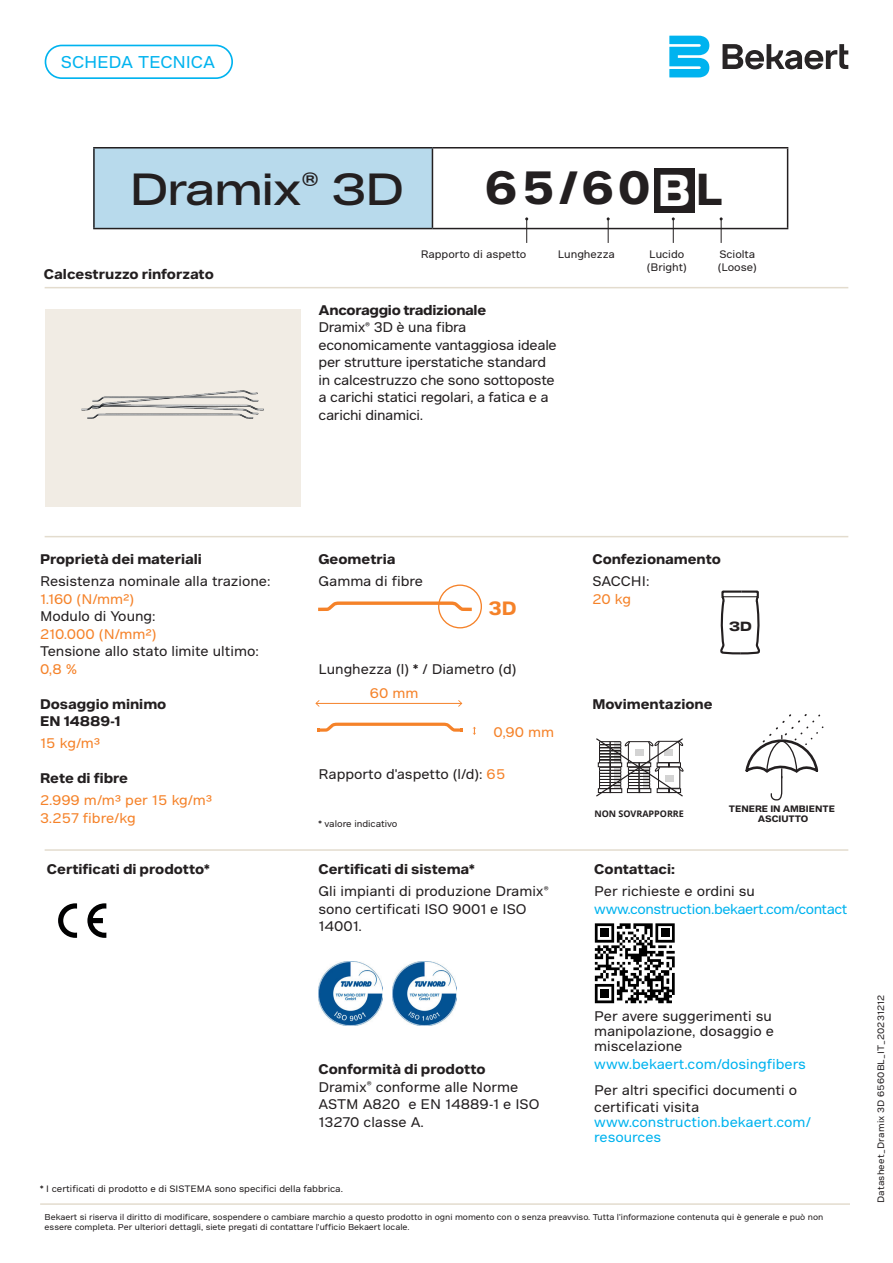
<style>
.page{position:relative;width:893px;height:1263px;background:#fff}
.page>*{position:absolute;margin:0;border:0;box-sizing:border-box;transform-origin:0 0}
.t1{font:700 45px "Bekaert Text";color:#231f20}
.MA_Productname{font:43.5px "Bekaert Headline";color:#231f20}
.t2{font:700 18.6px "Bekaert Text";color:#f58229}
.MA_Benefit{font:16.5px "Bekaert Text";letter-spacing:-.01em;color:#00b3ef}
.MA_Body{font:13.5px/17.5px "Bekaert Text";color:#231f20}
.MA_Body-2{font:700 13.5px/17.5px "Bekaert Text";color:#231f20}
.MA_Body-3{font:13.5px/17.5px "Bekaert Text";letter-spacing:-.02em;color:#231f20}
.MA_Body-4{font:13.5px/15px "Bekaert Text";color:#00b3ef}
.MA_Body-5{font:13.5px "Bekaert Text";color:#f58229}
.MA_Body-6{font:13.5px "Bekaert Text";letter-spacing:-.03em;color:#00b3ef}
.t3{font:700 12.9px "Bekaert Headline";color:#231f20}
.MA_Body-7{font:10.5px "Bekaert Text";color:#231f20}
.MA_Legal_text{font:9px "Bekaert Text";color:#231f20}
.MA_Legal_text-2{font:9px "Bekaert Text";letter-spacing:.02em;color:#231f20}
.t4{font:700 9px/10.8px "Bekaert Text";color:#231f20;text-align:center}
.t5{font:700 9px "Noto Sans";color:#231f20}
.MA_Legal_text-3{font:8.25px/10.5px "Bekaert Text";color:#231f20}
.s1{font-size:43.2px;color:#fff}
.s2{font-size:43.2px}
.s3{font-weight:700}
.s4{color:#f58229}
</style>
<div class="page">
<div style="left:93px;top:147px;width:339px;height:82px;background:#b8daec"></div>
<hr style="left:93px;top:147px;width:339px;height:1px;background:#231f20">
<hr style="left:93px;top:148px;width:2px;height:80px;background:#231f20">
<hr style="left:432px;top:147px;width:356px;height:1px;background:#231f20">
<hr style="left:432px;top:148px;width:1px;height:80px;background:#231f20">
<hr style="left:787px;top:148px;width:1px;height:80px;background:#231f20">
<hr style="left:93px;top:228px;width:339px;height:1px;background:#231f20">
<hr style="left:432px;top:228px;width:356px;height:1px;background:#231f20">
<svg style="left:525px;top:217px;width:3px;height:26px"></svg>
<svg style="left:607px;top:217px;width:3px;height:26px"></svg>
<svg style="left:672px;top:217px;width:3px;height:26px"></svg>
<svg style="left:720px;top:217px;width:3px;height:26px"></svg>
<hr style="left:45px;top:287px;width:803px;height:1px;background:#e3dcce">
<hr style="left:45px;top:536px;width:803px;height:1px;background:#e3dcce">
<hr style="left:45px;top:849px;width:803px;height:2px;background:#e3dcce">
<hr style="left:40px;top:1203px;width:810px;height:2px;background:#e3dcce">
<hr style="left:316px;top:703px;width:145px;height:1px;background:#f58229">
<svg style="left:315px;top:700px;width:5px;height:7px"></svg>
<svg style="left:458px;top:700px;width:4px;height:7px"></svg>
<svg style="left:473px;top:727px;width:3px;height:8px"></svg>
<svg style="left:317px;top:723px;width:146px;height:9px"></svg>
<img style="left:392px;top:961px;width:64px;height:65px">
<img style="left:319px;top:961px;width:64px;height:65px">
<div style="left:45px;top:309px;width:256px;height:197px;background:#f1ece4"></div>
<div style="left:655px;top:168px;width:40px;height:44px;background:#231f20"></div>
<svg style="left:720px;top:590px;width:40px;height:65px"></svg>
<hr style="left:723px;top:596px;width:34px;height:1px;background:#231f20">
<div style="left:45px;top:45px;width:188px;height:34px;border:2px solid #00b3ef;border-radius:16px"></div>
<svg style="left:58px;top:903px;width:19px;height:35px"></svg>
<svg style="left:87px;top:903px;width:19px;height:35px"></svg>
<svg style="left:318px;top:601px;width:154px;height:10px"></svg>
<div style="left:438px;top:584px;width:44px;height:44px;border:1px solid #f58229;border-radius:50%"></div>
<svg style="left:745px;top:714px;width:78px;height:86px"></svg>
<svg style="left:596px;top:738px;width:88px;height:59px"></svg>
<svg style="left:595px;top:923px;width:80px;height:80px"></svg>
<div style="left:600px;top:989px;width:9px;height:9px;background:#000"></div>
<svg style="left:723px;top:44px;width:125px;height:25px"></svg>
<svg style="left:669px;top:36px;width:40px;height:41px;background:#32c2f2"></svg>
<p class="MA_Benefit" style="left:61px;top:52px;width:156px">SCHEDA TECNICA</p>
<p class="MA_Productname" style="left:130px;top:163px;width:276px">Dramix<sup>®</sup> 3D</p>
<p class="MA_Body-2" style="left:44px;top:266px;width:171px">Calcestruzzo rinforzato</p>
<p class="t1" style="left:485px;top:159px;width:239px">65/60<span class="s1">B</span><span class="s2">L</span></p>
<p class="MA_Body-7" style="left:421px;top:248px;width:107px">Rapporto di aspetto</p>
<p class="MA_Body-7" style="left:558px;top:248px;width:59px">Lunghezza</p>
<p class="MA_Body-7" style="left:649px;top:248px;width:37px">Lucido</p>
<p class="MA_Body-7" style="left:647px;top:260px;width:41px">(Bright)</p>
<p class="MA_Body-7" style="left:719px;top:248px;width:37px">Sciolta</p>
<p class="MA_Body-7" style="left:718px;top:260px;width:40px">(Loose)</p>
<p class="MA_Body-3" style="left:319px;top:301px;width:240px"><span class="s3">Ancoraggio tradizionale<br></span>Dramix<sup>®</sup> 3D è una fibra economicamente vantaggiosa ideale per strutture iperstatiche standard in calcestruzzo che sono sottoposte a carichi statici regolari, a fatica e a carichi dinamici.</p>
<p class="MA_Body-2" style="left:40px;top:551px;width:163px">Proprietà dei materiali</p>
<p class="MA_Body" style="left:40px;top:572px;width:232px">Resistenza nominale alla trazione:<br><span class="s4">1.160 (N/mm²)</span></p>
<p class="MA_Body" style="left:40px;top:607px;width:118px">Modulo di Young:<br><span class="s4">210.000 (N/mm²)</span></p>
<p class="MA_Body" style="left:40px;top:642px;width:220px">Tensione allo stato limite ultimo:<br><span class="s4">0,8 %</span></p>
<p class="MA_Body-2" style="left:40px;top:695px;width:128px">Dosaggio minimo<br>EN 14889-1</p>
<p class="MA_Body-5" style="left:40px;top:735px;width:62px">15 kg/m³</p>
<p class="MA_Body-2" style="left:40px;top:770px;width:90px">Rete di fibre</p>
<p class="MA_Body-5" style="left:40px;top:792px;width:174px">2.999 m/m³ per 15 kg/m³</p>
<p class="MA_Body-5" style="left:40px;top:809px;width:97px">3.257 fibre/kg</p>
<p class="MA_Body-2" style="left:47px;top:861px;width:164px">Certificati di prodotto*</p>
<p class="MA_Body-2" style="left:319px;top:551px;width:79px">Geometria</p>
<p class="MA_Body" style="left:319px;top:572px;width:106px">Gamma di fibre</p>
<p class="t2" style="left:488px;top:596px;width:30px">3D</p>
<p class="MA_Body" style="left:319px;top:660px;width:199px">Lunghezza (l) * / Diametro (d)</p>
<p class="MA_Body-5" style="left:370px;top:685px;width:50px">60 mm</p>
<p class="MA_Body-5" style="left:494px;top:724px;width:62px">0,90 mm</p>
<p class="MA_Body" style="left:319px;top:765px;width:189px">Rapporto d'aspetto (l/d): <span class="s4">65</span></p>
<p class="MA_Legal_text" style="left:319px;top:818px;width:81px">* valore indicativo</p>
<p class="MA_Body-2" style="left:319px;top:861px;width:158px">Certificati di sistema*</p>
<p class="MA_Body" style="left:319px;top:882px;width:232px">Gli impianti di produzione Dramix<sup>® </sup>sono certificati ISO 9001 e ISO<br>14001.</p>
<p class="MA_Body-2" style="left:319px;top:1061px;width:168px">Conformità di prodotto</p>
<p class="MA_Body" style="left:319px;top:1078px;width:222px">Dramix<sup>®</sup> conforme alle Norme<br>ASTM A820 e EN 14889-1 e ISO<br>13270 classe A.</p>
<p class="MA_Legal_text" style="left:40px;top:1183px;width:304px">* I certificati di prodotto e di SISTEMA sono specifici della fabbrica.</p>
<p class="MA_Body-2" style="left:592px;top:551px;width:130px">Confezionamento</p>
<p class="MA_Body" style="left:592px;top:572px;width:59px">SACCHI:<br><span class="s4">20 kg</span></p>
<p class="t3" style="left:729px;top:618px;width:24px">3D</p>
<p class="MA_Body-2" style="left:592px;top:695px;width:122px">Movimentazione</p>
<p class="t5" style="left:594px;top:807px;width:91px">NON SOVRAPPORRE</p>
<p class="t4" style="left:729px;top:803px;width:108px">TENERE IN AMBIENTE<br>ASCIUTTO</p>
<p class="MA_Body-2" style="left:594px;top:861px;width:82px">Contattaci:</p>
<p class="MA_Body" style="left:594px;top:882px;width:162px">Per richieste e ordini su</p>
<p class="MA_Body-6" style="left:594px;top:900px;width:255px">www.construction.bekaert.com/contact</p>
<p class="MA_Body" style="left:594px;top:1009px;width:181px;line-height:15px">Per avere suggerimenti su manipolazione, dosaggio e miscelazione</p>
<p class="MA_Body-4" style="left:594px;top:1056px;width:213px">www.bekaert.com/dosingfibers</p>
<p class="MA_Body" style="left:594px;top:1081px;width:204px">Per altri specifici documenti o certificati visita</p>
<p class="MA_Body-4" style="left:594px;top:1115px;width:218px">www.construction.bekaert.com/ resources</p>
<p class="MA_Legal_text-3" style="left:45px;top:1211px;width:780px">Bekaert si riserva il diritto di modificare, sospendere o cambiare marchio a questo prodotto in ogni momento con o senza preavviso. Tutta l'informazione contenuta qui è generale e può non essere completa. Per ulteriori dettagli, siete pregati di contattare l'ufficio Bekaert locale.</p>
<p class="MA_Legal_text-2" style="left:875px;top:1203px;width:210px;rotate:-90deg">Datasheet_Dramix 3D 6560BL_IT_20231212</p>
</div>
